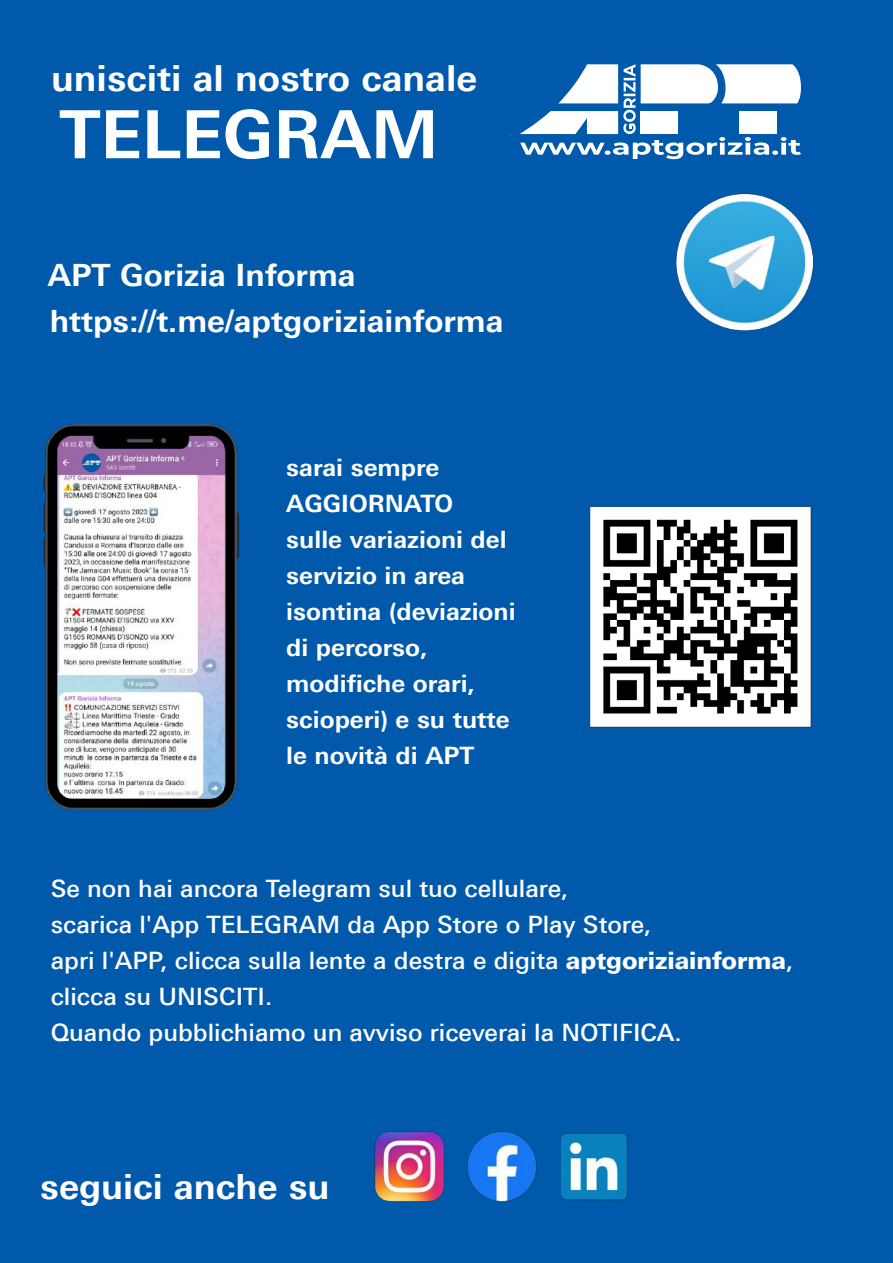
<style>
.page{position:relative;width:893px;height:1263px;background:#0059ab}
.page>*{position:absolute;margin:0;border:0;box-sizing:border-box;transform-origin:0 0}
.t1{font:700 66.45px "Univers Next Pro";color:#fff}
.t2{font:700 36px "Univers Next Pro";color:#fff}
.t3{font:700 34.8px "Univers Next Pro";color:#fff}
.t4{font:700 30.75px "Univers Next Pro";color:#fff}
.t5{font:500 24px/36px "Univers Next Pro";color:#fff}
.t6{font:700 24px/36px "Univers Next Pro";color:#fff}
.s1{font-weight:800}
</style>
<div class="page">
<img style="left:676px;top:193px;width:138px;height:138px">
<svg style="left:520px;top:64px;width:281px;height:95px"></svg>
<img style="left:590px;top:506px;width:222px;height:222px">
<img style="left:374px;top:1131px;width:163px;height:71px">
<img style="left:561px;top:1133px;width:67px;height:68px">
<img style="left:43px;top:424px;width:197px;height:387px">
<h2 class="t2" style="left:51px;top:56px;width:428px">unisciti al nostro canale</h2>
<h1 class="t1" style="left:59px;top:95px;width:381px">TELEGRAM</h1>
<p class="t4" style="left:48px;top:256px;width:309px">APT Gorizia Informa</p>
<p class="t4" style="left:50px;top:302px;width:455px">https://t.me/aptgoriziainforma</p>
<p class="t6" style="left:286px;top:449px;width:231px">sarai sempre<br>AGGIORNATO<br>sulle variazioni del servizio in area isontina (deviazioni di percorso, modifiche orari, scioperi) e su tutte le novità di APT</p>
<p class="t5" style="left:51px;top:870px;width:744px">Se non hai ancora Telegram sul tuo cellulare,<br>scarica l'App TELEGRAM da App Store o Play Store,<br>apri l'APP, clicca sulla lente a destra e digita <span class="s1">aptgoriziainforma</span>, clicca su UNISCITI.<br>Quando pubblichiamo un avviso riceverai la NOTIFICA.</p>
<h3 class="t3" style="left:40px;top:1166px;width:291px">seguici anche su</h3>
</div>
